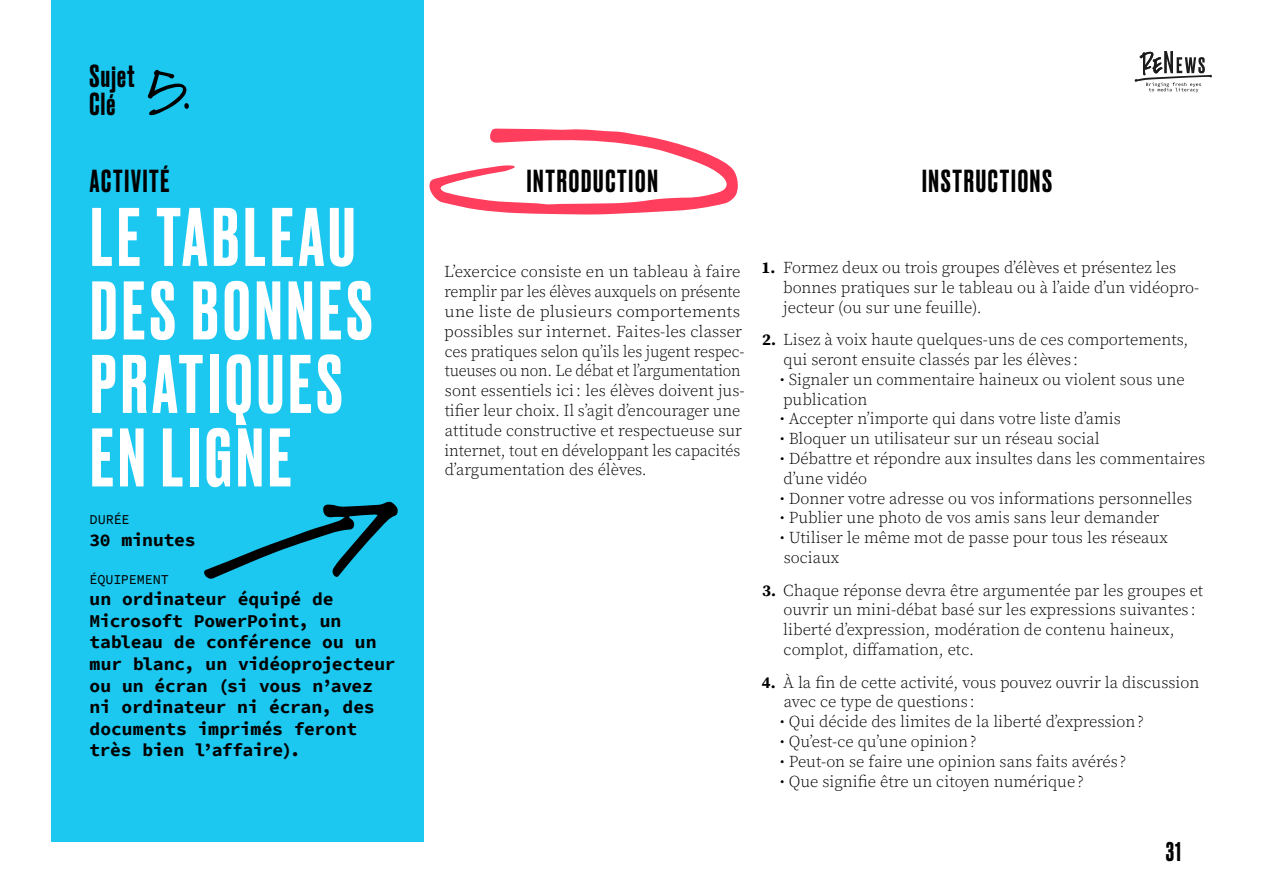
<style>
.page{position:relative;width:1263px;height:893px;background:#fff}
.page>*{position:absolute;margin:0;border:0;box-sizing:border-box;transform-origin:0 0}
.t1{font:500 78px/73.5px "Druk";letter-spacing:.06em;color:#fff}
.t2{font:500 30px "Druk";letter-spacing:.06em;color:#000}
.t3{font:500 30px/28.5px "Druk";letter-spacing:.04em;color:#000}
.t4{font:500 25.5px "Druk";color:#000}
.t5{font:700 18px/21.6px "Source Code Pro";letter-spacing:-.015em;color:#000}
.t6{font:300 16.5px/19.8px "Source Serif Pro";color:#000}
.t7{font:13.5px "Source Code Pro";letter-spacing:-.015em;color:#000}
.s1{font-weight:700}
</style>
<div class="page">
<svg style="left:1134px;top:51px;width:78px;height:41px"></svg>
<svg style="left:429px;top:129px;width:309px;height:86px"></svg>
<div style="left:51px;top:0;width:373px;height:842px;background:#1cc7f0"></div>
<svg style="left:147px;top:69px;width:42px;height:46px"></svg>
<svg style="left:204px;top:501px;width:194px;height:78px"></svg>
<p class="t3" style="left:90px;top:60px;width:46px">Sujet<br>Clé</p>
<p class="t2" style="left:90px;top:161px;width:81px">ACTIVITÉ</p>
<p class="t1" style="left:90px;top:196px;width:283px">LE TABLEAU<br>DES BONNES<br>PRATIQUES<br>EN LIGNE</p>
<p class="t7" style="left:90px;top:510px;width:41px">DURÉE</p>
<p class="t5" style="left:90px;top:530px;width:107px">30 minutes</p>
<p class="t7" style="left:90px;top:569px;width:81px">ÉQUIPEMENT</p>
<p class="t5" style="left:90px;top:589px;width:308px">un ordinateur équipé de<br>Microsoft PowerPoint, un tableau de conférence ou un mur blanc, un vidéoprojecteur ou un écran (si vous n’avez ni ordinateur ni écran, des documents imprimés feront très bien l’affaire).</p>
<p class="t2" style="left:527px;top:161px;width:133px">INTRODUCTION</p>
<p class="t2" style="left:922px;top:161px;width:132px">INSTRUCTIONS</p>
<p class="t6" style="left:444px;top:262px;width:302px">L’exercice consiste en un tableau à faire remplir par les élèves auxquels on présente une liste de plusieurs comportements possibles sur internet. Faites-les classer ces pratiques selon qu’ils les jugent respec&shy;tueuses ou non. Le débat et l’argumentation sont essentiels ici: les élèves doivent jus&shy;tifier leur choix. Il s’agit d’encourager une attitude constructive et respectueuse sur internet, tout en développant les capacités d’argumentation des élèves.</p>
<p class="t6" style="left:783px;top:258px;width:418px;text-indent:-22px"><span class="s1">1.</span> Formez deux ou trois groupes d’élèves et présentez les bonnes pratiques sur le tableau ou à l’aide d’un vidéopro&shy;jecteur (ou sur une feuille).</p>
<p class="t6" style="left:784px;top:330px;width:406px;text-indent:-21px"><span class="s1">2.</span> Lisez à voix haute quelques-uns de ces comportements, qui seront ensuite classés par les élèves :</p>
<p class="t6" style="left:780px;top:370px;width:406px">• Signaler un commentaire haineux ou violent sous une publication</p>
<p class="t6" style="left:780px;top:409px;width:343px">• Accepter n’importe qui dans votre liste d’amis</p>
<p class="t6" style="left:780px;top:429px;width:321px">• Bloquer un utilisateur sur un réseau social</p>
<p class="t6" style="left:780px;top:449px;width:427px">• Débattre et répondre aux insultes dans les commentaires d’une vidéo</p>
<p class="t6" style="left:780px;top:488px;width:414px">• Donner votre adresse ou vos informations personnelles</p>
<p class="t6" style="left:780px;top:508px;width:381px">• Publier une photo de vos amis sans leur demander</p>
<p class="t6" style="left:780px;top:528px;width:390px">• Utiliser le même mot de passe pour tous les réseaux sociaux</p>
<p class="t6" style="left:783px;top:580px;width:422px;text-indent:-21px"><span class="s1">3.</span> Chaque réponse devra être argumentée par les groupes et ouvrir un mini-débat basé sur les expressions suivantes : liberté d’expression, modération de contenu haineux, complot, diffamation, etc.</p>
<p class="t6" style="left:784px;top:672px;width:417px;text-indent:-22px"><span class="s1">4.</span> À la fin de cette activité, vous pouvez ouvrir la discussion avec ce type de questions :</p>
<p class="t6" style="left:780px;top:712px;width:366px">• Qui décide des limites de la liberté d’expression?</p>
<p class="t6" style="left:780px;top:732px;width:198px">• Qu’est-ce qu’une opinion?</p>
<p class="t6" style="left:780px;top:752px;width:348px">• Peut-on se faire une opinion sans faits avérés ?</p>
<p class="t6" style="left:780px;top:771px;width:305px">• Que signifie être un citoyen numérique ?</p>
<h3 class="t4" style="left:1166px;top:834px;width:17px">31</h3>
</div>
